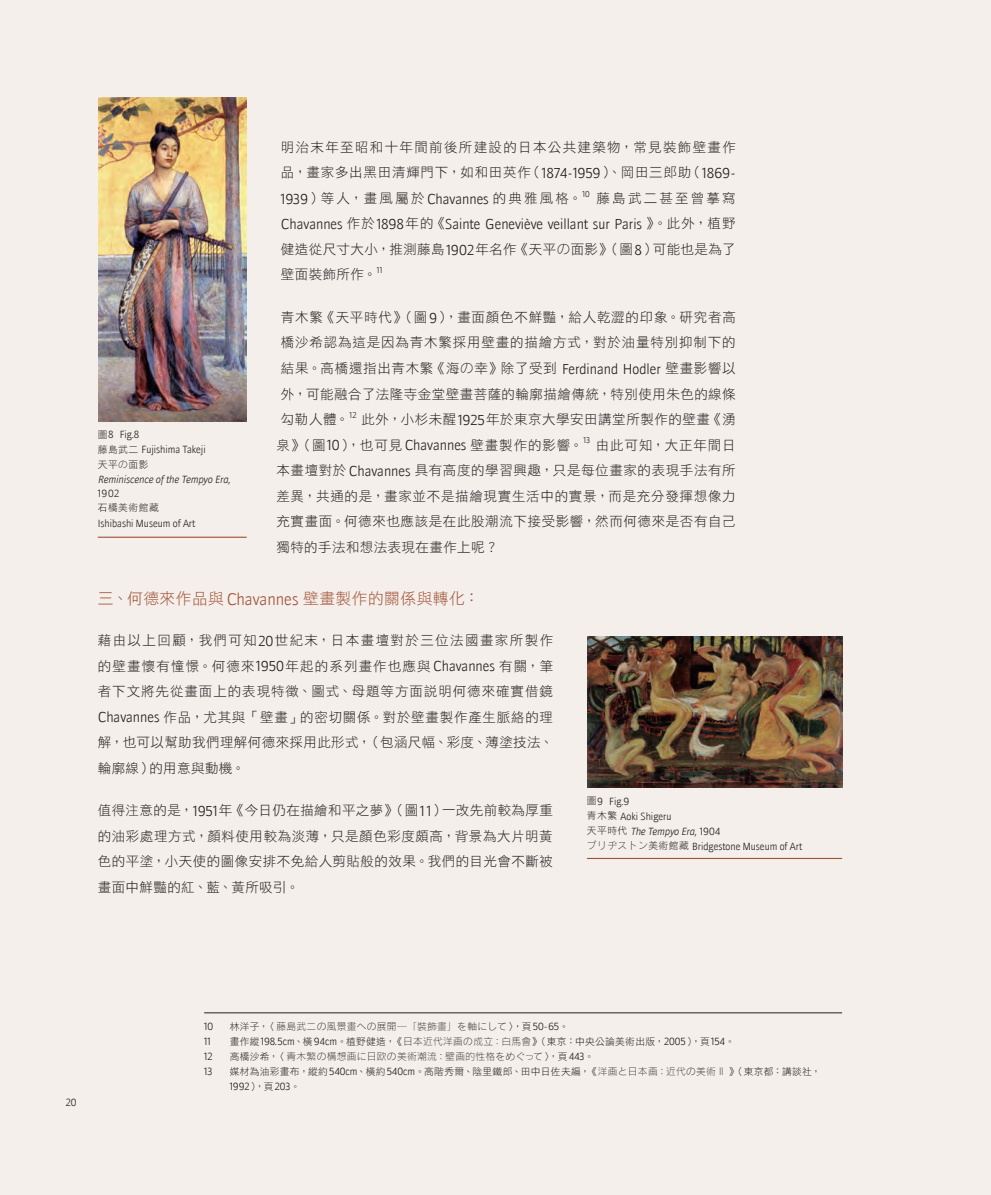
<style>
.page{position:relative;width:991px;height:1195px;background:#f4efeb}
.page>*{position:absolute;margin:0;border:0;box-sizing:border-box;transform-origin:0 0}
.t1{font:15.75px "DF Hei Std W3";letter-spacing:.03em;color:#a05236}
.t2{font:13.95px "Doradani Lt";color:#231f20}
.t3{font:13.5px/25.5px "DF Hei Std W3";letter-spacing:.035em;color:#231f20;text-align:justify}
.t4{font:13.5px "DF Hei Std W3";letter-spacing:.165em;color:#231f20}
.t5{font:10.05px/15px "Doradani Lt";color:#231f20}
.t6{font:italic 10.05px/13.5px "Doradani Lt";color:#231f20}
.t7{font:9.75px "DF Hei Std W3";letter-spacing:.03em;color:#231f20}
.t8{font:9.75px "Rodin Pro L";letter-spacing:.03em;color:#231f20}
.t9{font:8.1px "Doradani Lt";letter-spacing:.03em;color:#231f20}
.s1{font-family:"Doradani Lt";font-size:13.95px}
.s2{font-family:"DF Hei Std W3";font-size:13.5px}
.s3{font-family:"Rodin Pro L"}
.s4{font-family:"DF Hei Std W3";font-size:9.75px}
.s5{font-style:normal}
.s6{font-family:"Doradani Lt";font-size:16.2px}
.s7{font-style:italic}
.s8{font-family:"Rodin Pro L";font-size:9.75px}
.s9{font-family:"DF Hei Std W3"}
.s10{font-family:"Doradani Lt";font-size:10.05px}
.s11{font-size:7.5px}
</style>
<div class="page">
<hr style="left:587px;top:858px;width:255px;height:1px;background:#a05236">
<hr style="left:98px;top:537px;width:149px;height:1px;background:#a05236">
<img style="left:587px;top:637px;width:255px;height:150px">
<img style="left:98px;top:98px;width:149px;height:323px">
<hr style="left:204px;top:1012px;width:638px;height:1px;background:#231f20">
<p class="t3" style="left:281px;top:134px;width:456px">明治末年至昭和十年間前後所建設的日本公共建築物，常見裝飾壁畫作品，畫家多出黑田清輝門下，如和田英作（<span class="s1">1874-1959</span>）、岡田三郎助（<span class="s1">1869- 1939</span>）等人，畫風屬於 <span class="s1">Chavannes</span> 的典雅風格。</p>
<p class="t9" style="left:582px;top:189px;width:9px">10</p>
<p class="t4" style="left:596px;top:191px;width:141px">藤島武二甚至曾摹寫</p>
<p class="t2" style="left:281px;top:216px;width:456px">Chavannes <span class="s2">作於</span>1898<span class="s2">年的《</span>Sainte Geneviève veillant sur Paris <span class="s2">》。此外，植野</span></p>
<p class="t3" style="left:281px;top:236px;width:456px">健造從尺寸大小，推測藤島<span class="s1">1902</span>年名作《天平<span class="s3">の</span>面影》（圖<span class="s1">8</span>）可能也是為了壁面裝飾所作。</p>
<p class="t9" style="left:377px;top:265px;width:7px">11</p>
<p class="t3" style="left:281px;top:304px;width:456px">青木繁《天平時代》（圖<span class="s1">9</span>），畫面顏色不鮮豔，給人乾澀的印象。研究者高橋沙希認為這是因為青木繁採用壁畫的描繪方式，對於油量特別抑制下的結果。高橋還指出青木繁《海<span class="s3">の</span>幸》除了受到 <span class="s1">Ferdinand Hodler</span> 壁畫影響以外，可能融合了法隆寺金堂壁畫菩薩的輪廓描繪傳統，特別使用朱色的線條勾勒人體。</p>
<p class="t9" style="left:349px;top:410px;width:8px">12</p>
<p class="t3" style="left:276px;top:406px;width:461px;text-indent:85px">此外，小杉未醒<span class="s1">1925</span>年於東京大學安田講堂所製作的壁畫《湧泉》（圖<span class="s1">10</span>），也可見 <span class="s1">Chavannes</span> 壁畫製作的影響。</p>
<p class="t5" style="left:98px;top:427px;width:109px"><span class="s4">圖</span>8 Fig.8<br><span class="s4">藤島武二</span> Fujishima Takeji</p>
<p class="t7" style="left:98px;top:459px;width:52px">天平<span class="s3">の</span>面影</p>
<p class="t6" style="left:98px;top:473px;width:134px">Reminiscence of the Tempyo Era,<br><span class="s5">1902</span></p>
<p class="t7" style="left:98px;top:503px;width:62px">石橋美術館藏</p>
<p class="t5" style="left:98px;top:516px;width:99px">Ishibashi Museum of Art</p>
<p class="t9" style="left:583px;top:435px;width:8px">13</p>
<p class="t3" style="left:276px;top:432px;width:461px;text-indent:319px">由此可知，大正年間日本畫壇對於 <span class="s1">Chavannes</span> 具有高度的學習興趣，只是每位畫家的表現手法有所差異，共通的是，畫家並不是描繪現實生活中的實景，而是充分發揮想像力充實畫面。何德來也應該是在此股潮流下接受影響，然而何德來是否有自己獨特的手法和想法表現在畫作上呢？</p>
<p class="t1" style="left:98px;top:590px;width:383px">三、何德來作品與 <span class="s6">Chavannes</span> 壁畫製作的關係與轉化：</p>
<p class="t3" style="left:98px;top:627px;width:457px">藉由以上回顧，我們可知<span class="s1">20</span>世紀末，日本畫壇對於三位法國畫家所製作的壁畫懷有憧憬。何德來<span class="s1">1950</span>年起的系列畫作也應與<span class="s1">Chavannes</span> 有關，筆者下文將先從畫面上的表現特徵、圖式、母題等方面說明何德來確實借鏡<span class="s1">Chavannes</span> 作品，尤其與「壁畫」的密切關係。對於壁畫製作產生脈絡的理解，也可以幫助我們理解何德來採用此形式，（包涵尺幅、彩度、薄塗技法、輪廓線）的用意與動機。</p>
<p class="t3" style="left:98px;top:797px;width:457px">值得注意的是，<span class="s1">1951</span>年《今日仍在描繪和平之夢》（圖<span class="s1">1 1</span>）一改先前較為厚重的油彩處理方式，顏料使用較為淡薄，只是顏色彩度頗高，背景為大片明黃色的平塗，小天使的圖像安排不免給人剪貼般的效果。我們的目光會不斷被畫面中鮮豔的紅、藍、黃所吸引。</p>
<p class="t5" style="left:587px;top:793px;width:217px"><span class="s4">圖</span>9 Fig.9<br><span class="s4">青木繁</span> Aoki Shigeru<br><span class="s4">天平時代</span> <span class="s7">The Tempyo Era</span>, 1904<br><span class="s8">ブリヂストン</span><span class="s4">美術館藏</span> Bridgestone Museum of Art</p>
<p class="t5" style="left:66px;top:1095px;width:12px">20</p>
<p class="t5" style="left:204px;top:1019px;width:10px">10</p>
<p class="t8" style="left:230px;top:1020px;width:341px"><span class="s9">林洋子，〈</span>藤島武二の風景畫への展開―「裝飾畫」を軸にして<span class="s9">〉，頁</span><span class="s10">50-65</span><span class="s9">。</span></p>
<p class="t5" style="left:204px;top:1034px;width:8px">11</p>
<p class="t7" style="left:230px;top:1036px;width:507px">畫作縱<span class="s10">198.5cm</span>、橫<span class="s10">94cm</span>。植野健造，《<span class="s3">日本近代洋画の成立：白馬會</span>》（東京：中央公論美術出版，<span class="s10">2005</span>），頁<span class="s10">154</span>。</p>
<p class="t5" style="left:204px;top:1049px;width:10px">12</p>
<p class="t8" style="left:230px;top:1050px;width:366px"><span class="s9">高橋沙希，〈</span>青木繁の構想画に日欧の美術潮流：壁画的性格をめぐ<span class="s11">つ</span>て<span class="s9">〉，頁</span><span class="s10">443</span><span class="s9">。</span></p>
<p class="t5" style="left:204px;top:1064px;width:10px">13</p>
<p class="t7" style="left:230px;top:1066px;width:593px">媒材為油彩畫布，縱約<span class="s10">540cm</span>、橫約<span class="s10">540cm</span>。高階秀爾、陰里鐵郎、田中日佐夫編，《<span class="s3">洋画と日本画：近代の美術Ⅱ</span> 》（東京都：講談社，</p>
<p class="t5" style="left:230px;top:1079px;width:72px">1992<span class="s4">），頁</span>203<span class="s4">。</span></p>
</div>
